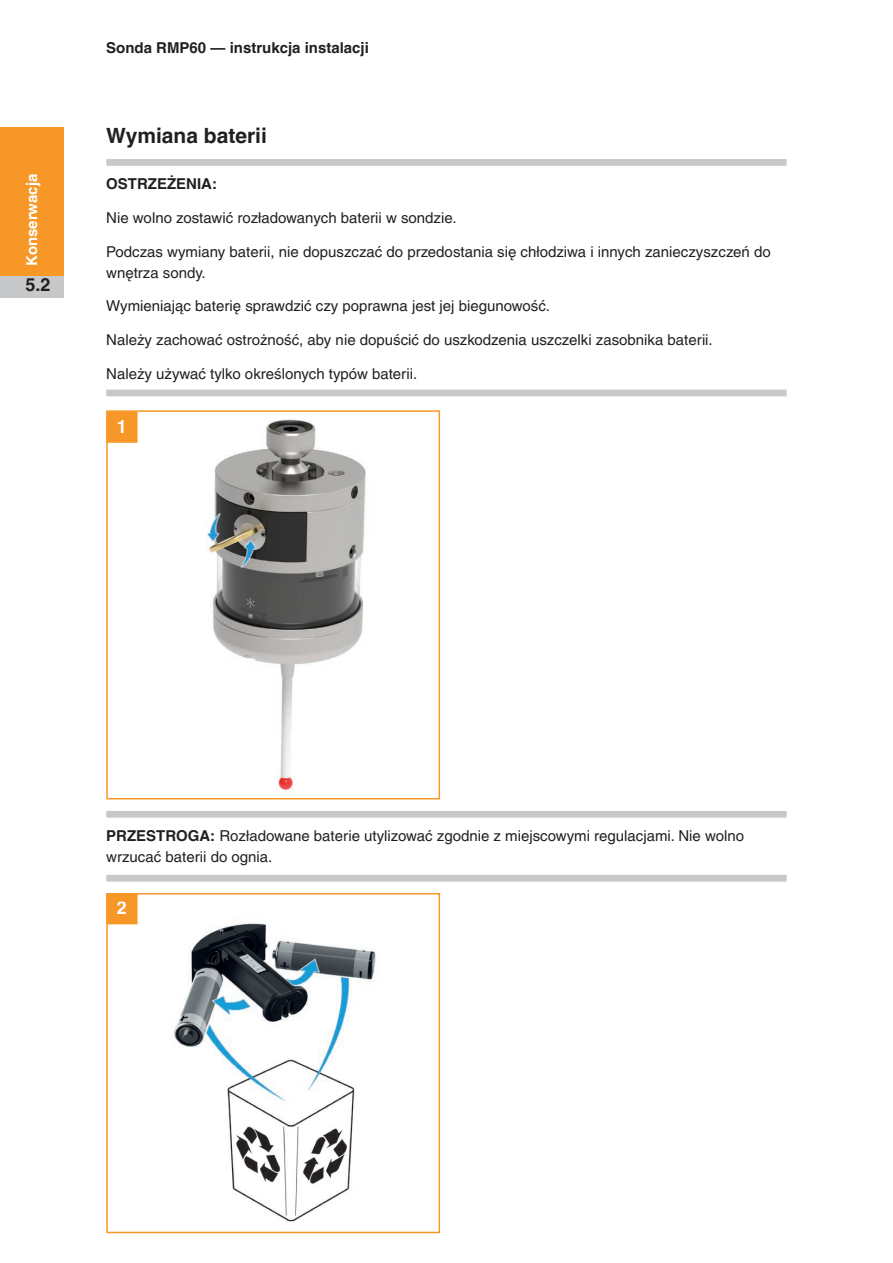
<style>
.page{position:relative;width:893px;height:1263px;background:#fff}
.page>*{position:absolute;margin:0;border:0;box-sizing:border-box;transform-origin:0 0}
.Heading_1{font:700 21px "Helvetica LT Pro";color:#231f20}
.t1{font:700 18px "Helvetica LT Pro";color:#231f20}
.Figure_Steps{font:700 18px "Helvetica LT Pro";color:#fff}
.Multiple_notes_middl{font:15px/21px "Helvetica LT Pro";color:#231f20}
.Caution_1{font:15px/21px "Helvetica LT Pro";color:#231f20}
.Caution_1-2{font:700 15px "Helvetica LT Pro";color:#231f20}
.Multiple_notes_last{font:15px "Helvetica LT Pro";color:#231f20}
.t2{font:700 15px "Helvetica LT Pro";color:#fff}
.s1{font-weight:700}
</style>
<div class="page">
<div style="left:0;top:128px;width:64px;height:148px;background:#f79727"></div>
<div style="left:0;top:276px;width:64px;height:22px;background:#c7c8ca"></div>
<img style="left:207px;top:419px;width:159px;height:373px">
<img style="left:174px;top:922px;width:202px;height:300px">
<div style="left:106px;top:410px;width:334px;height:389px;border:2px solid #f79727"></div>
<div style="left:106px;top:411px;width:32px;height:32px;background:#f79727;border:2px solid #f79727"></div>
<div style="left:106px;top:893px;width:32px;height:31px;background:#f79727;border:2px solid #f79727"></div>
<div style="left:106px;top:893px;width:334px;height:340px;border:2px solid #f79727"></div>
<div style="left:106px;top:159px;width:681px;height:7px;background:#c7c8ca"></div>
<div style="left:106px;top:390px;width:681px;height:6px;background:#c7c8ca"></div>
<div style="left:106px;top:811px;width:681px;height:7px;background:#c7c8ca"></div>
<div style="left:106px;top:875px;width:681px;height:6px;background:#c7c8ca"></div>
<p class="t2" style="left:23px;top:266px;width:94px;rotate:-90deg">Konserwacja</p>
<p class="t1" style="left:26px;top:274px;width:27px">5.2</p>
<p class="Caution_1-2" style="left:106px;top:39px;width:264px">Sonda RMP60 — instrukcja instalacji</p>
<p class="Heading_1" style="left:106px;top:122px;width:162px">Wymiana baterii</p>
<p class="Caution_1-2" style="left:106px;top:175px;width:112px">OSTRZEŻENIA:</p>
<p class="Multiple_notes_middl" style="left:106px;top:207px;width:352px">Nie wolno zostawić rozładowanych baterii w sondzie.</p>
<p class="Multiple_notes_middl" style="left:106px;top:241px;width:666px">Podczas wymiany baterii, nie dopuszczać do przedostania się chłodziwa i innych zanieczyszczeń do wnętrza sondy.</p>
<p class="Multiple_notes_middl" style="left:106px;top:296px;width:445px">Wymieniając baterię sprawdzić czy poprawna jest jej biegunowość.</p>
<p class="Multiple_notes_middl" style="left:106px;top:329px;width:608px">Należy zachować ostrożność, aby nie dopuścić do uszkodzenia uszczelki zasobnika baterii.</p>
<p class="Multiple_notes_last" style="left:106px;top:365px;width:313px">Należy używać tylko określonych typów baterii.</p>
<p class="Figure_Steps" style="left:117px;top:415px;width:12px">1</p>
<p class="Caution_1" style="left:106px;top:825px;width:639px"><span class="s1">PRZESTROGA:</span> Rozładowane baterie utylizować zgodnie z miejscowymi regulacjami. Nie wolno wrzucać baterii do ognia.</p>
<p class="Figure_Steps" style="left:117px;top:897px;width:12px">2</p>
</div>
